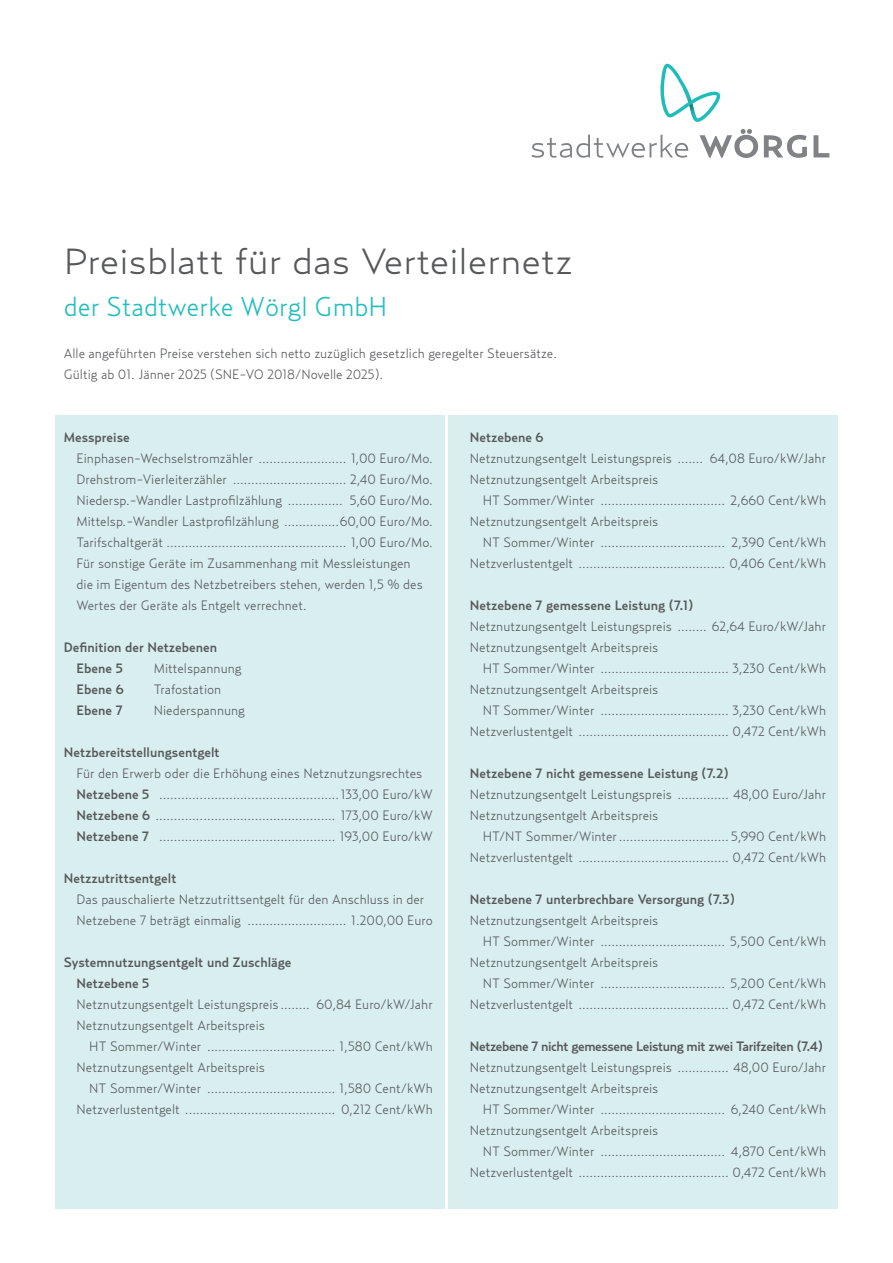
<style>
.page{position:relative;width:893px;height:1263px;background:#fff}
.page>*{position:absolute;margin:0;border:0;box-sizing:border-box;transform-origin:0 0}
.t1{font:300 36px "Relay Wide";color:#57585a}
.t2{font:300 27px "Relay";color:#21bdbd}
.t3{font:300 13.5px/21px "Relay";color:#57585a}
.t4{font:500 13.5px/21px "Relay";color:#57585a}
.t5{font:500 13.5px "Relay";letter-spacing:-.03em;color:#57585a}
.s1{font-weight:500}
</style>
<div class="page">
<svg style="left:531px;top:135px;width:157px;height:23px"></svg>
<svg style="left:699px;top:129px;width:59px;height:29px"></svg>
<svg style="left:764px;top:135px;width:43px;height:23px"></svg>
<svg style="left:813px;top:135px;width:16px;height:22px"></svg>
<svg style="left:660px;top:64px;width:61px;height:58px"></svg>
<div style="left:55px;top:415px;width:389px;height:793px;background:#d8eeef"></div>
<div style="left:449px;top:415px;width:389px;height:793px;background:#d8eeef"></div>
<h1 class="t1" style="left:64px;top:239px;width:511px">Preisblatt für das Verteilernetz</h1>
<h2 class="t2" style="left:64px;top:290px;width:325px">der Stadtwerke Wörgl GmbH</h2>
<p class="t3" style="left:64px;top:342px;width:495px">Alle angeführten Preise verstehen sich netto zuzüglich gesetzlich geregelter Steuersätze.<br>Gültig ab 01. Jänner 2025 (SNE-VO 2018/Novelle 2025).</p>
<p class="t4" style="left:64px;top:426px;width:67px">Messpreise</p>
<p class="t3" style="left:77px;top:447px;width:358px">Einphasen-Wechselstromzähler ........................ 1,00 Euro/Mo.<br>Drehstrom-Vierleiterzähler ............................... 2,40 Euro/Mo.<br>Niedersp.-Wandler Lastprofilzählung ............... 5,60 Euro/Mo.<br>Mittelsp.-Wandler Lastprofilzählung ...............60,00 Euro/Mo.<br>Tarifschaltgerät ................................................. 1,00 Euro/Mo.<br>Für sonstige Geräte im Zusammenhang mit Messleistungen<br>die im Eigentum des Netzbetreibers stehen, werden 1,5 % des Wertes der Geräte als Entgelt verrechnet.</p>
<p class="t4" style="left:77px;top:636px;width:142px;text-indent:-13px">Definition der Netzebenen<br>Ebene 5</p>
<p class="t3" style="left:154px;top:657px;width:89px">Mittelspannung</p>
<p class="t4" style="left:77px;top:678px;width:49px">Ebene 6</p>
<p class="t3" style="left:154px;top:678px;width:69px">Trafostation</p>
<p class="t4" style="left:77px;top:699px;width:48px">Ebene 7</p>
<p class="t3" style="left:154px;top:699px;width:93px">Niederspannung</p>
<p class="t4" style="left:64px;top:741px;width:157px">Netzbereitstellungsentgelt</p>
<p class="t3" style="left:77px;top:762px;width:358px">Für den Erwerb oder die Erhöhung eines Netznutzungsrechtes <span class="s1">Netzebene 5</span> .................................................133,00 Euro/kW <span class="s1">Netzebene 6</span> ................................................. 173,00 Euro/kW <span class="s1">Netzebene 7</span> ................................................ 193,00 Euro/kW</p>
<p class="t4" style="left:64px;top:868px;width:114px">Netzzutrittsentgelt</p>
<p class="t3" style="left:77px;top:889px;width:358px">Das pauschalierte Netzzutrittsentgelt für den Anschluss in der<br>Netzebene 7 beträgt einmalig ........................... 1.200,00 Euro</p>
<p class="t4" style="left:77px;top:952px;width:216px;text-indent:-13px">Systemnutzungsentgelt und Zuschläge<br>Netzebene 5</p>
<p class="t3" style="left:77px;top:994px;width:358px">Netznutzungsentgelt Leistungspreis ........ 60,84 Euro/kW/Jahr<br>Netznutzungsentgelt Arbeitspreis</p>
<p class="t3" style="left:77px;top:1036px;width:358px;text-indent:13px">HT Sommer/Winter ................................... 1,580 Cent/kWh<br>Netznutzungsentgelt Arbeitspreis</p>
<p class="t3" style="left:77px;top:1078px;width:358px;text-align:right">NT Sommer/Winter ................................... 1,580 Cent/kWh<br>Netzverlustentgelt ......................................... 0,212 Cent/kWh</p>
<p class="t4" style="left:470px;top:427px;width:75px">Netzebene 6</p>
<p class="t3" style="left:470px;top:448px;width:358px">Netznutzungsentgelt Leistungspreis ....... 64,08 Euro/kW/Jahr<br>Netznutzungsentgelt Arbeitspreis</p>
<p class="t3" style="left:470px;top:490px;width:358px;text-indent:13px">HT Sommer/Winter .................................. 2,660 Cent/kWh<br>Netznutzungsentgelt Arbeitspreis</p>
<p class="t3" style="left:470px;top:532px;width:358px;text-align:right">NT Sommer/Winter .................................. 2,390 Cent/kWh<br>Netzverlustentgelt ........................................ 0,406 Cent/kWh</p>
<p class="t4" style="left:470px;top:595px;width:225px">Netzebene 7 gemessene Leistung (7.1)</p>
<p class="t3" style="left:470px;top:616px;width:358px">Netznutzungsentgelt Leistungspreis ........ 62,64 Euro/kW/Jahr<br>Netznutzungsentgelt Arbeitspreis</p>
<p class="t3" style="left:470px;top:658px;width:358px;text-indent:13px">HT Sommer/Winter ................................... 3,230 Cent/kWh<br>Netznutzungsentgelt Arbeitspreis</p>
<p class="t3" style="left:470px;top:700px;width:358px;text-align:right">NT Sommer/Winter ................................... 3,230 Cent/kWh<br>Netzverlustentgelt ......................................... 0,472 Cent/kWh</p>
<p class="t4" style="left:470px;top:763px;width:260px">Netzebene 7 nicht gemessene Leistung (7.2)</p>
<p class="t3" style="left:470px;top:784px;width:358px">Netznutzungsentgelt Leistungspreis .............. 48,00 Euro/Jahr<br>Netznutzungsentgelt Arbeitspreis</p>
<p class="t3" style="left:470px;top:826px;width:358px;text-align:right">HT/NT Sommer/Winter .............................. 5,990 Cent/kWh<br>Netzverlustentgelt ......................................... 0,472 Cent/kWh</p>
<p class="t4" style="left:470px;top:889px;width:267px">Netzebene 7 unterbrechbare Versorgung (7.3)</p>
<p class="t3" style="left:470px;top:910px;width:190px">Netznutzungsentgelt Arbeitspreis</p>
<p class="t3" style="left:483px;top:931px;width:345px">HT Sommer/Winter .................................. 5,500 Cent/kWh</p>
<p class="t3" style="left:470px;top:952px;width:190px">Netznutzungsentgelt Arbeitspreis</p>
<p class="t3" style="left:483px;top:973px;width:345px">NT Sommer/Winter .................................. 5,200 Cent/kWh</p>
<p class="t3" style="left:470px;top:994px;width:358px">Netzverlustentgelt ......................................... 0,472 Cent/kWh</p>
<p class="t5" style="left:470px;top:1038px;width:355px">Netzebene 7 nicht gemessene Leistung mit zwei Tarifzeiten (7.4)</p>
<p class="t3" style="left:470px;top:1057px;width:358px">Netznutzungsentgelt Leistungspreis .............. 48,00 Euro/Jahr<br>Netznutzungsentgelt Arbeitspreis</p>
<p class="t3" style="left:470px;top:1099px;width:358px;text-indent:13px">HT Sommer/Winter .................................. 6,240 Cent/kWh<br>Netznutzungsentgelt Arbeitspreis</p>
<p class="t3" style="left:470px;top:1141px;width:358px;text-align:right">NT Sommer/Winter .................................. 4,870 Cent/kWh<br>Netzverlustentgelt ......................................... 0,472 Cent/kWh</p>
</div>
